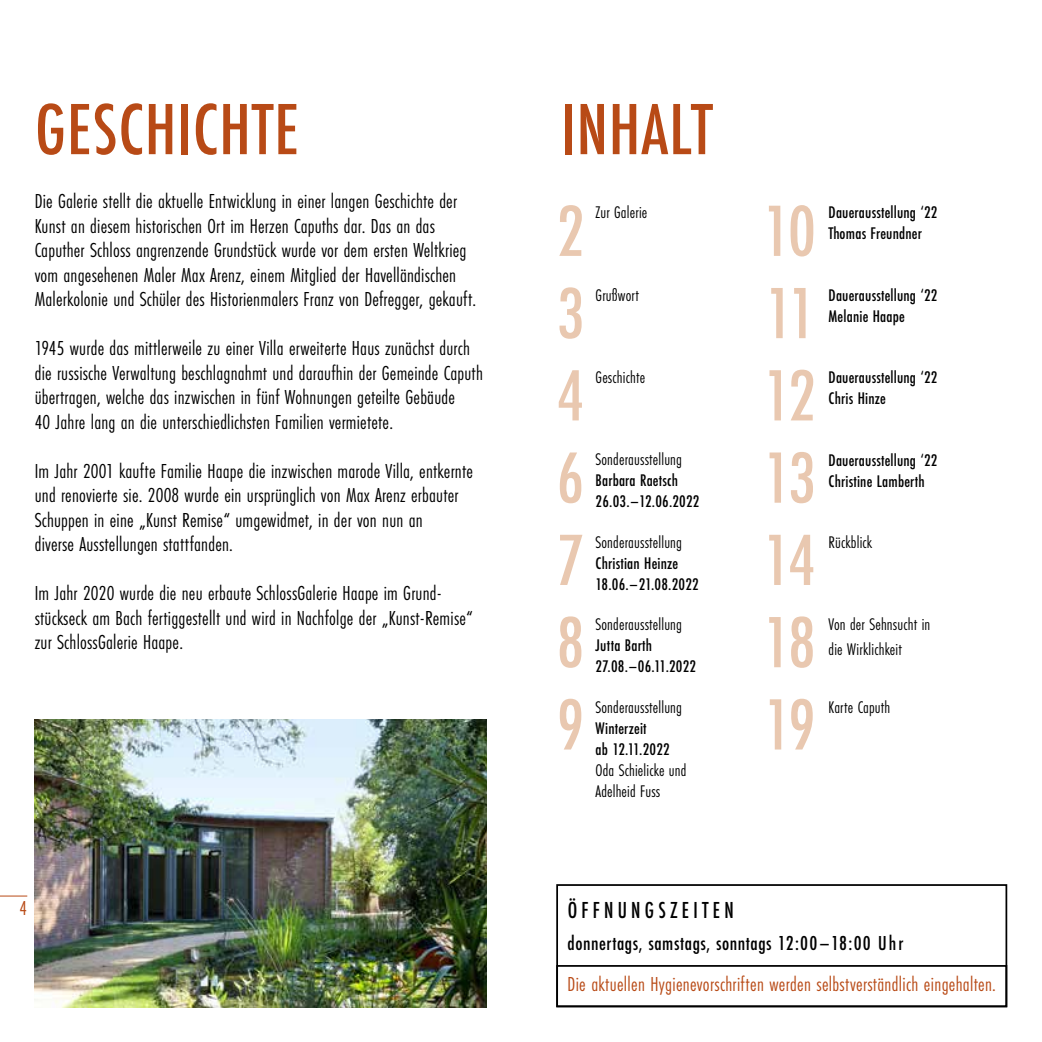
<style>
.page{position:relative;width:1042px;height:1042px;background:#fff}
.page>*{position:absolute;margin:0;border:0;box-sizing:border-box;transform-origin:0 0}
.t1{font:500 75.25px/82.2px "Futura PT Cond";letter-spacing:-.055em;color:#e9c8b0;text-align:justify}
.t2{font:500 75.25px "Futura PT Cond";letter-spacing:.015em;color:#b84a16}
.t3{font:500 23.97px "Futura PT Cond";letter-spacing:.19em;color:#000;scale:.94 1}
.t4{font:21px/24.5px "Futura PT Cond";letter-spacing:.01em;color:#000}
.t5{font:21px "Futura PT Cond";letter-spacing:.015em;color:#b84a16}
.t6{font:500 21px "Futura PT Cond";letter-spacing:.025em;color:#000}
.t7{font:500 17.5px/21px "Futura PT Cond";letter-spacing:.01em;color:#000}
.t8{font:17.5px/21px "Futura PT Cond";letter-spacing:.01em;color:#000}
</style>
<div class="page">
<svg style="left:0;top:895px;width:27px;height:1px"></svg>
<img style="left:35px;top:719px;width:451px;height:288px">
<div style="left:556px;top:884px;width:451px;height:123px;border:2px solid #000"></div>
<div style="left:556px;top:965px;width:451px;height:42px;border:2px solid #000"></div>
<h1 class="t2" style="left:35px;top:85px;width:265px">GESCHICHTE</h1>
<p class="t4" style="left:35px;top:189px;width:443px">Die Galerie stellt die aktuelle Entwicklung in einer langen Geschichte der Kunst an diesem historischen Ort im Herzen Capuths dar. Das an das Caputher Schloss angrenzende Grundstück wurde vor dem ersten Weltkrieg vom angesehenen Maler Max Arenz, einem Mitglied der Havelländischen Malerkolonie und Schüler des Historienmalers Franz von Defregger, gekauft.</p>
<p class="t4" style="left:35px;top:336px;width:450px">1945 wurde das mittlerweile zu einer Villa erweiterte Haus zunächst durch die russische Verwaltung beschlagnahmt und daraufhin der Gemeinde Caputh übertragen, welche das inzwischen in fünf Wohnungen geteilte Gebäude<br>40 Jahre lang an die unterschiedlichsten Familien vermietete.</p>
<p class="t4" style="left:35px;top:458px;width:440px">Im Jahr 2001 kaufte Familie Haape die inzwischen marode Villa, entkernte und renovierte sie. 2008 wurde ein ursprünglich von Max Arenz erbauter Schuppen in eine „Kunst Remise“ umgewidmet, in der von nun an<br>diverse Ausstellungen stattfanden.</p>
<p class="t4" style="left:35px;top:581px;width:440px">Im Jahr 2020 wurde die neu erbaute SchlossGalerie Haape im Grund&shy;stückseck am Bach fertiggestellt und wird in Nachfolge der „Kunst-Remise“ zur SchlossGalerie Haape.</p>
<p class="t5" style="left:20px;top:896px;width:9px">4</p>
<h1 class="t2" style="left:561px;top:85px;width:153px">INHALT</h1>
<h1 class="t1" style="left:556px;top:190px;width:30px">2<br>3<br>4<br>6<br>7<br>8<br>9</h1>
<h1 class="t1" style="left:762px;top:190px;width:55px">10<br>11<br>12<br>13<br>14<br>18<br>19</h1>
<p class="t8" style="left:595px;top:202px;width:53px">Zur Galerie</p>
<p class="t8" style="left:595px;top:284px;width:45px">Grußwort</p>
<p class="t8" style="left:595px;top:367px;width:51px">Geschichte</p>
<p class="t8" style="left:595px;top:449px;width:88px">Sonderausstellung</p>
<p class="t7" style="left:595px;top:470px;width:105px">Barbara Raetsch<br>26.03.–12.06.2022</p>
<p class="t8" style="left:595px;top:531px;width:88px">Sonderausstellung</p>
<p class="t7" style="left:595px;top:552px;width:105px">Christian Heinze<br>18.06.–21.08.2022</p>
<p class="t8" style="left:595px;top:614px;width:88px">Sonderausstellung</p>
<p class="t7" style="left:595px;top:635px;width:102px">Jutta Barth<br>27.08.–06.11.2022</p>
<p class="t8" style="left:595px;top:696px;width:88px">Sonderausstellung</p>
<p class="t7" style="left:595px;top:717px;width:76px">Winterzeit<br>ab 12.11.2022</p>
<p class="t8" style="left:595px;top:759px;width:92px">Oda Schielicke und<br>Adelheid Fuss</p>
<p class="t7" style="left:828px;top:202px;width:110px">Dauerausstellung ‘22<br>Thomas Freundner</p>
<p class="t7" style="left:828px;top:284px;width:110px">Dauerausstellung ‘22<br>Melanie Haape</p>
<p class="t7" style="left:828px;top:367px;width:110px">Dauerausstellung ‘22<br>Chris Hinze</p>
<p class="t7" style="left:828px;top:449px;width:110px">Dauerausstellung ‘22<br>Christine Lamberth</p>
<p class="t8" style="left:828px;top:531px;width:45px">Rückblick</p>
<p class="t8" style="left:828px;top:612px;width:103px;line-height:24.5px">Von der Sehnsucht in die Wirklichkeit</p>
<p class="t8" style="left:828px;top:696px;width:63px">Karte Caputh</p>
<p class="t3" style="left:568px;top:896px;width:178px">ÖFFNUNGSZEITEN</p>
<p class="t6" style="left:567px;top:931px;width:337px">donnertags, samstags, sonntags 12:00–18:00 Uhr</p>
<p class="t5" style="left:567px;top:972px;width:430px">Die aktuellen Hygienevorschriften werden selbstverständlich eingehalten.</p>
</div>
